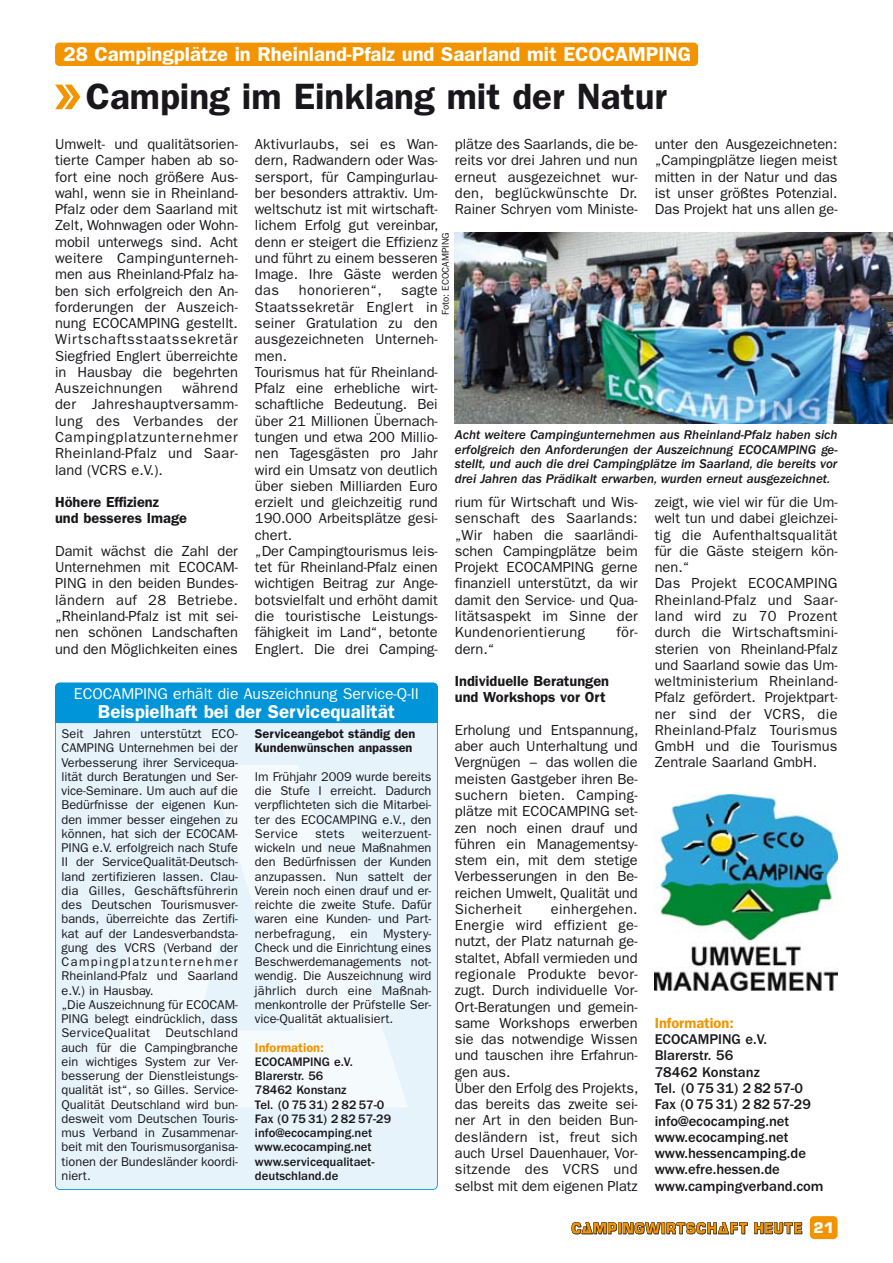
<style>
.page{position:relative;width:893px;height:1263px;background:#fff}
.page>*{position:absolute;margin:0;border:0;box-sizing:border-box;transform-origin:0 0}
.t1{font:600 36.75px "Franklin Gothic";color:#1a171c}
.t2{font:600 20.25px "Franklin Gothic";color:#fff}
.t3{font:600 18.75px "Franklin Gothic";color:#fff}
.t4{font:15.75px "Franklin Gothic";color:#fff}
.t5{font:14.7px/16.2px "Franklin Gothic";color:#1a171c;text-align:justify}
.t6{font:500 14.7px/16.2px "Franklin Gothic";color:#1a171c}
.t7{font:600 14.7px/16.2px "Franklin Gothic";color:#1a171c}
.t8{font:14.7px "Franklin Gothic";letter-spacing:.025em;color:#1a171c}
.t9{font:600 14.7px "Franklin Gothic";color:#f29400}
.t10{font:700 14.25px "Eurostile";color:#fff}
.t11{font:italic 500 13.2px/14.7px "Franklin Gothic";color:#1a171c;text-align:justify}
.t12{font:12.75px/14.2px "Franklin Gothic";color:#1a171c;text-align:justify}
.t13{font:500 12.75px/14.2px "Franklin Gothic";color:#1a171c}
.t14{font:600 12.75px/14.2px "Franklin Gothic";color:#1a171c}
.t15{font:600 12.75px "Franklin Gothic";color:#f29400}
.t16{font:9.75px "Franklin Gothic";color:#1a171c}
</style>
<div class="page">
<div style="left:810px;top:1216px;width:27px;height:23px;background:#f29400;border-radius:4px"></div>
<svg style="left:572px;top:1222px;width:176px;height:12px"></svg>
<svg style="left:754px;top:1222px;width:48px;height:12px"></svg>
<div style="left:55px;top:43px;width:643px;height:23px;background:#f29400;border-radius:4px"></div>
<svg style="left:55px;top:85px;width:25px;height:24px"></svg>
<div style="left:56px;top:684px;width:381px;height:505px;background:#e6f3fb;border-radius:4px"></div>
<svg style="left:85px;top:765px;width:323px;height:342px;fill:#f5fafd"></svg>
<div style="left:55px;top:683px;width:383px;height:507px;border:2px solid #0094d8;border-radius:5px"></div>
<div style="left:55px;top:683px;width:383px;height:40px;background:#0094d8;border-radius:4px"></div>
<div style="left:55px;top:702px;width:383px;height:21px;background:#0094d8"></div>
<img style="left:455px;top:233px;width:438px;height:191px">
<img style="left:655px;top:794px;width:182px;height:197px">
<h2 class="t2" style="left:64px;top:47px;width:629px">28 Campingplätze in Rheinland-Pfalz und Saarland mit ECOCAMPING</h2>
<h1 class="t1" style="left:86px;top:84px;width:582px">Camping im Einklang mit der Natur</h1>
<p class="t5" style="left:455px;top:137px;width:184px">plätze des Saarlands, die be&shy;reits vor drei Jahren und nun erneut ausgezeichnet wur&shy;den, beglückwünschte Dr.<br>Rainer Schryen vom Ministe-</p>
<p class="t5" style="left:55px;top:137px;width:184px">Umwelt- und qualitätsorien&shy;tierte Camper haben ab so&shy;fort eine noch größere Aus&shy;wahl, wenn sie in Rheinland-Pfalz oder dem Saarland mit Zelt, Wohnwagen oder Wohn&shy;mobil unterwegs sind. Acht weitere Campingunterneh&shy;men aus Rheinland-Pfalz ha&shy;ben sich erfolgreich den An&shy;forderungen der Auszeich&shy;nung ECOCAMPING gestellt.<br>Wirtschaftsstaatssekretär Siegfried Englert überreichte in Hausbay die begehrten Auszeichnungen</p>
<p class="t5" style="left:655px;top:137px;width:184px">unter den Ausgezeichneten: „Campingplätze liegen meist mitten in der Natur und das ist unser größtes Potenzial.<br>Das Projekt hat uns allen ge-</p>
<p class="t5" style="left:255px;top:137px;width:185px">Aktivurlaubs, sei es Wan&shy;dern, Radwandern oder Was&shy;sersport, für Campingurlau&shy;ber besonders attraktiv. Um&shy;weltschutz ist mit wirtschaft&shy;lichem Erfolg gut vereinbar, denn er steigert die Effizienz und führt zu einem besseren Image. Ihre Gäste werden das</p>
<p class="t16" style="left:442px;top:315px;width:84px;rotate:-90deg">Foto: ECOCAMPING</p>
<p class="t8" style="left:299px;top:285px;width:85px">honorieren“,</p>
<p class="t5" style="left:255px;top:284px;width:184px;text-align:left;text-indent:146px">sagte<br>Staatssekretär Englert in seiner Gratulation zu den ausgezeichneten Unterneh&shy;men.<br>Tourismus hat für Rheinland-<br>Pfalz eine erhebliche wirt&shy;schaftliche Bedeutung. Bei über 21 Millionen Übernach&shy;tungen und etwa 200 Millio&shy;nen Tagesgästen pro Jahr wird ein Umsatz von deutlich über sieben Milliarden Euro erzielt und gleichzeitig rund<br>190.000 Arbeitsplätze gesi&shy;chert.<br>„Der Campingtourismus leis&shy;tet für Rheinland-Pfalz einen wichtigen Beitrag zur Ange&shy;botsvielfalt und erhöht damit die touristische Leistungs&shy;fähigkeit im Land“, betonte<br>Englert. Die drei Camping-</p>
<p class="t5" style="left:55px;top:381px;width:184px;text-indent:127px">während der Jahreshauptversamm&shy;lung des Verbandes der Campingplatzunternehmer Rheinland-Pfalz und Saar&shy;land (VCRS e.V.).</p>
<p class="t7" style="left:55px;top:495px;width:134px">Höhere Effizienz<br>und besseres Image</p>
<p class="t5" style="left:55px;top:544px;width:184px">Damit wächst die Zahl der Unternehmen mit ECOCAM-PING in den beiden Bundes&shy;ländern auf 28 Betriebe. „Rheinland-Pfalz ist mit sei&shy;nen schönen Landschaften und den Möglichkeiten eines</p>
<p class="t11" style="left:455px;top:429px;width:384px">Acht weitere Campingunternehmen aus Rheinland-Pfalz haben sich erfolgreich den Anforderungen der Auszeichnung ECOCAMPING ge&shy;stellt, und auch die drei Campingplätze im Saarland, die bereits vor drei Jahren das Prädikalt erwarben, wurden erneut ausgezeichnet.</p>
<p class="t5" style="left:655px;top:495px;width:184px;text-align:left">zeigt, wie viel wir für die Um&shy;welt tun und dabei gleichzei&shy;tig die Aufenthaltsqualität für die Gäste steigern kön&shy;nen.“<br>Das Projekt ECOCAMPING<br>Rheinland-Pfalz und Saar&shy;land wird zu 70 Prozent durch die Wirtschaftsmini&shy;sterien von Rheinland-Pfalz und Saarland sowie das Um&shy;weltministerium Rheinland-<br>Pfalz gefördert. Projektpart&shy;ner sind der VCRS, die<br>Rheinland-Pfalz Tourismus<br>GmbH und die Tourismus<br>Zentrale Saarland GmbH.</p>
<p class="t5" style="left:455px;top:495px;width:184px">rium für Wirtschaft und Wis&shy;senschaft des Saarlands: „Wir haben die saarländi&shy;schen Campingplätze beim Projekt ECOCAMPING gerne finanziell unterstützt, da wir damit den Service- und Qua&shy;litätsaspekt im Sinne der Kundenorientierung</p>
<p class="t5" style="left:616px;top:625px;width:23px">för-</p>
<p class="t5" style="left:455px;top:642px;width:41px">dern.“</p>
<p class="t7" style="left:455px;top:674px;width:156px">Individuelle Beratungen und Workshops vor Ort</p>
<p class="t5" style="left:455px;top:723px;width:185px">Erholung und Entspannung, aber auch Unterhaltung und Vergnügen – das wollen die meisten Gastgeber ihren Be&shy;suchern bieten. Camping&shy;plätze mit ECOCAMPING set&shy;zen noch einen drauf und führen ein Managementsy&shy;stem ein, mit dem stetige Verbesserungen in den Be&shy;reichen Umwelt, Qualität und Sicherheit</p>
<p class="t4" style="left:74px;top:688px;width:347px">ECOCAMPING erhält die Auszeichnung Service-Q-II</p>
<p class="t3" style="left:98px;top:705px;width:298px">Beispielhaft bei der Servicequalität</p>
<p class="t12" style="left:61px;top:728px;width:178px;text-align:left">Seit Jahren unterstützt ECO-<br>CAMPING Unternehmen bei der<br>Verbesserung ihrer Servicequa&shy;lität durch Beratungen und Ser&shy;vice-Seminare. Um auch auf die<br>Bedürfnisse der eigenen Kun&shy;den immer besser eingehen zu können, hat sich der ECOCAM-<br>PING e.V. erfolgreich nach Stufe<br>II der ServiceQualität-Deutsch&shy;land zertifizieren lassen. Clau&shy;dia Gilles, Geschäftsführerin des Deutschen Tourismusver&shy;bands, überreichte das Zertifi&shy;kat auf der Landesverbandsta&shy;gung des VCRS (Verband der<br>Campingplatzunternehmer<br>Rheinland-Pfalz und Saarland e.V.) in Hausbay.<br>„Die Auszeichnung für ECOCAM-<br>PING belegt eindrücklich, dass<br>ServiceQualitat Deutschland auch für die Campingbranche ein wichtiges System zur Ver&shy;besserung der Dienstleistungs&shy;qualität ist“, so Gilles. Service-<br>Qualität Deutschland wird bun&shy;desweit vom Deutschen Touris&shy;mus Verband in Zusammenar&shy;beit mit den Tourismusorganisa&shy;tionen der Bundesländer koordi&shy;niert.</p>
<p class="t14" style="left:255px;top:728px;width:162px">Serviceangebot ständig den<br>Kundenwünschen anpassen</p>
<p class="t12" style="left:255px;top:771px;width:178px">Im Frühjahr 2009 wurde bereits die Stufe I erreicht. Dadurch verpflichteten sich die Mitarbei&shy;ter des ECOCAMPING e.V., den Service</p>
<p class="t12" style="left:255px;top:828px;width:178px;text-indent:107px">weiterzuent&shy;wickeln und neue Maßnahmen den Bedürfnissen der Kunden anzupassen. Nun sattelt der Verein noch einen drauf und er&shy;reichte die zweite Stufe. Dafür waren eine Kunden- und Part&shy;nerbefragung, ein Mystery-Check und die Einrichtung eines Beschwerdemanagements not&shy;wendig. Die Auszeichnung wird jährlich durch eine Maßnah&shy;menkontrolle der Prüfstelle Ser&shy;vice-Qualität aktualisiert.</p>
<p class="t15" style="left:255px;top:1043px;width:70px">Information:</p>
<p class="t13" style="left:255px;top:1056px;width:138px">ECOCAMPING e.V.<br>Blarerstr. 56<br>78462 Konstanz<br>Tel. (0 75 31) 2 82 57-0<br>Fax (0 75 31) 2 82 57-29 info@ecocamping.net www.ecocamping.net www.servicequalitaet&shy;deutschland.de</p>
<p class="t12" style="left:315px;top:828px;width:31px">stets</p>
<p class="t5" style="left:455px;top:902px;width:185px;text-align:left;text-indent:96px">einhergehen.<br>Energie wird effizient ge&shy;nutzt, der Platz naturnah ge&shy;staltet, Abfall vermieden und regionale Produkte bevor&shy;zugt. Durch individuelle Vor-<br>Ort-Beratungen und gemein&shy;same Workshops erwerben sie das notwendige Wissen und tauschen ihre Erfahrun&shy;gen aus.<br>Über den Erfolg des Projekts, das bereits das zweite sei&shy;ner Art in den beiden Bun&shy;desländern ist, freut sich auch Ursel Dauenhauer, Vor&shy;sitzende des VCRS und selbst mit dem eigenen Platz</p>
<p class="t9" style="left:655px;top:1018px;width:81px">Information:</p>
<p class="t6" style="left:655px;top:1032px;width:170px">ECOCAMPING e.V.<br>Blarerstr. 56<br>78462 Konstanz<br>Tel. (0 75 31) 2 82 57-0<br>Fax (0 75 31) 2 82 57-29 info@ecocamping.net www.ecocamping.net www.hessencamping.de www.efre.hessen.de www.campingverband.com</p>
<p class="t10" style="left:813px;top:1222px;width:22px">21</p>
</div>
